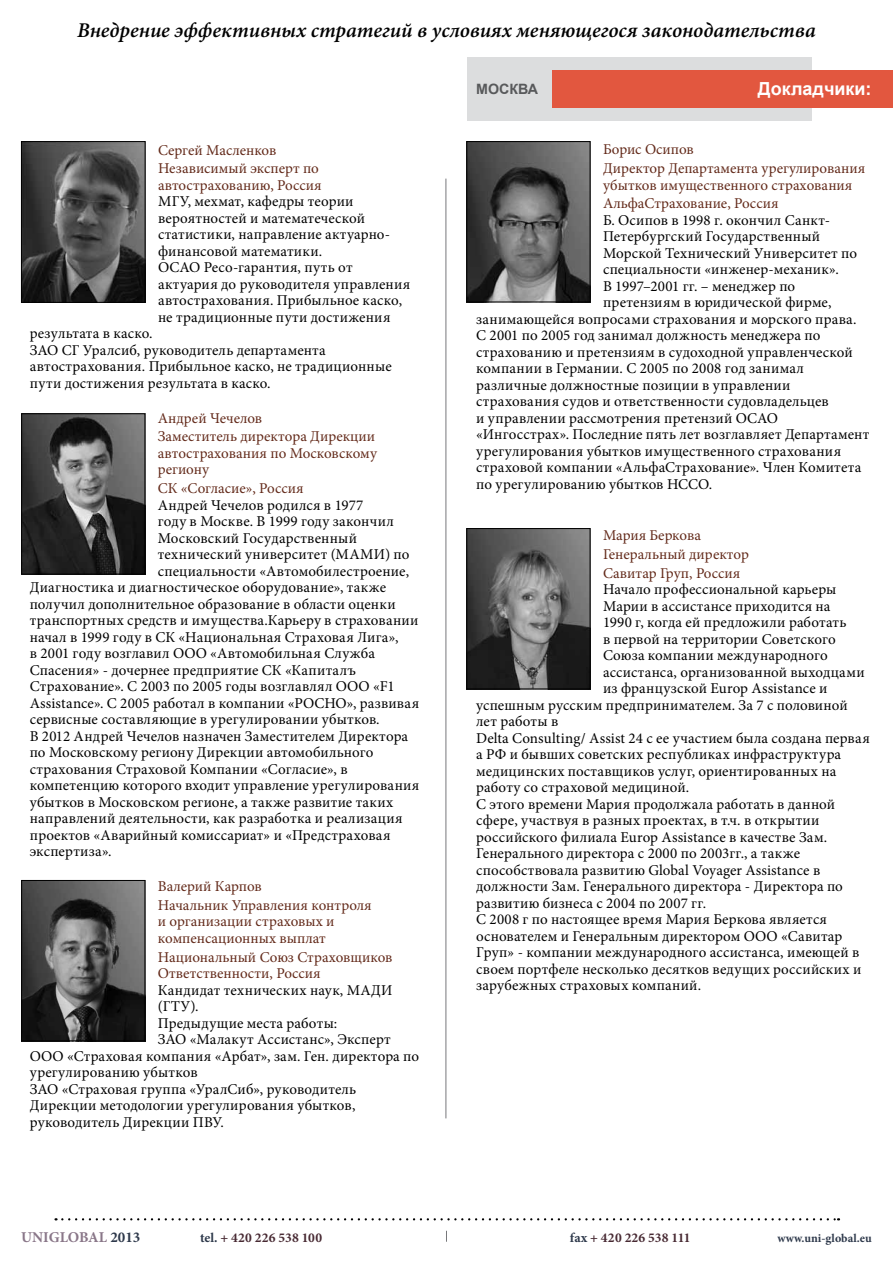
<style>
.page{position:relative;width:893px;height:1263px;background:#fff}
.page>*{position:absolute;margin:0;border:0;box-sizing:border-box;transform-origin:0 0}
.t1{font:italic 600 21px "Minion Pro";color:#000}
.t2{font:700 18px "Arial";color:#fff}
.t3{font:15px/16.5px "Minion Pro";letter-spacing:.015em;color:#000}
.t4{font:15px/18.6px "Minion Pro";color:#632a1a}
.t5{font:700 15px "Minion Pro";color:#897688}
.t6{font:700 14.25px "Arial";color:#58595b}
.t7{font:700 13.5px "Minion Pro";letter-spacing:.01em;color:#482a33}
.t8{font:700 12px "Minion Pro";letter-spacing:.005em;color:#2e394b}
.s1{color:#2e394b}
</style>
<div class="page">
<div style="left:468px;top:57px;width:344px;height:64px;background:#dcddde"></div>
<div style="left:553px;top:70px;width:340px;height:37px;background:#e2573f"></div>
<hr style="left:446px;top:179px;width:1px;height:939px;background:#77787b">
<img style="left:23px;top:416px;width:120px;height:156px">
<div style="left:21px;top:414px;width:124px;height:160px;border:1px solid #000"></div>
<img style="left:23px;top:882px;width:120px;height:157px">
<div style="left:21px;top:880px;width:124px;height:161px;border:1px solid #000"></div>
<img style="left:469px;top:143px;width:119px;height:157px">
<div style="left:467px;top:141px;width:123px;height:161px;border:1px solid #000"></div>
<img style="left:23px;top:143px;width:120px;height:157px">
<div style="left:21px;top:141px;width:124px;height:161px;border:1px solid #000"></div>
<img style="left:469px;top:530px;width:119px;height:157px">
<div style="left:467px;top:528px;width:123px;height:161px;border:1px solid #000"></div>
<svg style="left:56px;top:1218px;width:783px;height:2px"></svg>
<h1 class="t1" style="left:77px;top:15px;width:740px">Внедрение эффективных стратегий в условиях меняющегося законодательства</h1>
<p class="t4" style="left:158px;top:140px;width:162px">Сергей Масленков<br>Независимый эксперт по</p>
<p class="t4" style="left:158px;top:176px;width:165px">автострахованию, Россия</p>
<p class="t3" style="left:158px;top:193px;width:254px">МГУ, мехмат, кафедры теории вероятностей и математеческой статистики, направление актуарно&shy;финансовой математики.<br>ОСАО Ресо-гарантия, путь от актуария до руководителя управления автострахования. Прибыльное каско, не традиционные пути достижения</p>
<p class="t3" style="left:30px;top:325px;width:363px">результата в каско.<br>ЗАО СГ Уралсиб, руководитель департамента автострахования. Прибыльное каско, не традиционные пути достижения результата в каско.</p>
<p class="t4" style="left:158px;top:409px;width:219px">Андрей Чечелов<br>Заместитель директора Дирекции</p>
<p class="t4" style="left:158px;top:445px;width:221px;line-height:16.5px">автострахования по Московскому региону</p>
<p class="t4" style="left:158px;top:479px;width:147px">СК «Согласие», Россия</p>
<p class="t3" style="left:158px;top:497px;width:207px">Андрей Чечелов родился в 1977</p>
<p class="t3" style="left:158px;top:513px;width:237px">году в Москве. В 1999 году закончил</p>
<p class="t3" style="left:158px;top:530px;width:201px">Московский Государственный</p>
<p class="t3" style="left:158px;top:546px;width:253px">технический университет (МАМИ) по</p>
<p class="t3" style="left:158px;top:563px;width:253px">специальности «Автомобилестроение,</p>
<p class="t3" style="left:30px;top:579px;width:358px">Диагностика и диагностическое оборудование», также</p>
<p class="t3" style="left:30px;top:596px;width:367px">получил дополнительное образование в области оценки</p>
<p class="t3" style="left:30px;top:612px;width:390px">транспортных средств и имущества.Карьеру в страховании</p>
<p class="t3" style="left:30px;top:629px;width:370px">начал в 1999 году в СК «Национальная Страховая Лига»,</p>
<p class="t3" style="left:30px;top:645px;width:347px">в 2001 году возглавил ООО «Автомобильная Служба</p>
<p class="t3" style="left:30px;top:662px;width:328px">Спасения» - дочернее предприятие СК «Капиталъ</p>
<p class="t3" style="left:30px;top:678px;width:366px">Страхование». С 2003 по 2005 годы возглавлял ООО «F1</p>
<p class="t3" style="left:30px;top:695px;width:391px">Assistance». С 2005 работал в компании «РОСНО», развивая</p>
<p class="t3" style="left:30px;top:711px;width:351px">сервисные составляющие в урегулировании убытков.</p>
<p class="t3" style="left:30px;top:728px;width:380px">В 2012 Андрей Чечелов назначен Заместителем Директора</p>
<p class="t3" style="left:30px;top:744px;width:345px">по Московскому региону Дирекции автомобильного</p>
<p class="t3" style="left:30px;top:761px;width:319px">страхования Страховой Компании «Согласие», в</p>
<p class="t3" style="left:30px;top:777px;width:391px">компетенцию которого входит управление урегулирования</p>
<p class="t3" style="left:30px;top:794px;width:365px">убытков в Московском регионе, а также развитие таких</p>
<p class="t3" style="left:30px;top:810px;width:374px">направлений деятельности, как разработка и реализация</p>
<p class="t3" style="left:30px;top:827px;width:362px">проектов «Аварийный комиссариат» и «Предстраховая</p>
<p class="t3" style="left:30px;top:843px;width:83px">экспертиза».</p>
<p class="t4" style="left:158px;top:877px;width:215px">Валерий Карпов<br>Начальник Управления контроля</p>
<p class="t4" style="left:158px;top:913px;width:178px;line-height:16.5px">и организации страховых и компенсационных выплат</p>
<p class="t4" style="left:158px;top:948px;width:236px;line-height:16.5px">Национальный Союз Страховщиков<br>Ответственности, Россия</p>
<p class="t3" style="left:158px;top:981px;width:236px">Кандидат технических наук, МАДИ</p>
<p class="t3" style="left:158px;top:998px;width:42px">(ГТУ).</p>
<p class="t3" style="left:158px;top:1014px;width:181px">Предыдущие места работы:</p>
<p class="t3" style="left:158px;top:1031px;width:235px">ЗАО «Малакут Ассистанс», Эксперт</p>
<p class="t3" style="left:30px;top:1047px;width:391px">ООО «Страховая компания «Арбат», зам. Ген. директора по</p>
<p class="t3" style="left:30px;top:1064px;width:170px">урегулированию убытков</p>
<p class="t3" style="left:30px;top:1080px;width:328px">ЗАО «Страховая группа «УралСиб», руководитель</p>
<p class="t3" style="left:30px;top:1097px;width:327px">Дирекции методологии урегулирования убытков,</p>
<p class="t3" style="left:30px;top:1113px;width:196px">руководитель Дирекции ПВУ.</p>
<p class="t6" style="left:476px;top:79px;width:63px">Мос ква</p>
<p class="t2" style="left:758px;top:77px;width:115px">Докладчики:</p>
<p class="t4" style="left:603px;top:140px;width:264px">Борис Осипов<br>Директор Департамента урегулирования</p>
<p class="t4" style="left:603px;top:176px;width:251px">убытков имущественного страхования<br>АльфаСтрахование, Россия</p>
<p class="t3" style="left:603px;top:212px;width:229px">Б. Осипов в 1998 г. окончил Санкт-</p>
<p class="t3" style="left:603px;top:228px;width:219px">Петербургский Государственный</p>
<p class="t3" style="left:603px;top:245px;width:256px">Морской Технический Университет по</p>
<p class="t3" style="left:603px;top:261px;width:237px">специальности «инженер-механик».</p>
<p class="t3" style="left:603px;top:278px;width:194px">В 1997–2001 гг. – менеджер по</p>
<p class="t3" style="left:603px;top:294px;width:230px">претензиям в юридической фирме,</p>
<p class="t3" style="left:476px;top:311px;width:382px">занимающейся вопросами страхования и морского права.</p>
<p class="t3" style="left:476px;top:327px;width:346px">С 2001 по 2005 год занимал должность менеджера по</p>
<p class="t3" style="left:476px;top:344px;width:378px">страхованию и претензиям в судоходной управленческой</p>
<p class="t3" style="left:476px;top:360px;width:329px">компании в Германии. С 2005 по 2008 год занимал</p>
<p class="t3" style="left:476px;top:377px;width:316px">различные должностные позиции в управлении</p>
<p class="t3" style="left:476px;top:393px;width:354px">страхования судов и ответственности судовладельцев</p>
<p class="t3" style="left:476px;top:410px;width:303px">и управлении рассмотрения претензий ОСАО</p>
<p class="t3" style="left:476px;top:426px;width:395px">«Ингосстрах». Последние пять лет возглавляет Департамент</p>
<p class="t3" style="left:476px;top:443px;width:366px">урегулирования убытков имущественного страхования</p>
<p class="t3" style="left:476px;top:459px;width:386px">страховой компании «АльфаСтрахование». Член Комитета</p>
<p class="t3" style="left:476px;top:476px;width:237px">по урегулированию убытков НССО.</p>
<p class="t4" style="left:603px;top:526px;width:148px">Мария Беркова<br>Генеральный директор<br>Савитар Груп, Россия</p>
<p class="t3" style="left:603px;top:581px;width:235px">Начало профессиональной карьеры</p>
<p class="t3" style="left:603px;top:598px;width:229px">Марии в ассистансе приходится на</p>
<p class="t3" style="left:603px;top:614px;width:245px">1990 г, когда ей предложили работать</p>
<p class="t3" style="left:603px;top:631px;width:234px">в первой на территории Советского</p>
<p class="t3" style="left:603px;top:647px;width:226px">Союза компании международного</p>
<p class="t3" style="left:603px;top:664px;width:263px">ассистанса, организованной выходцами</p>
<p class="t3" style="left:603px;top:680px;width:226px">из французской Europ Assistance и</p>
<p class="t3" style="left:476px;top:697px;width:373px">успешным русским предпринимателем. За 7 с половиной</p>
<p class="t3" style="left:476px;top:713px;width:84px">лет работы в</p>
<p class="t3" style="left:476px;top:730px;width:395px">Delta Consulting/ Assist 24 с ее участием была создана первая</p>
<p class="t3" style="left:476px;top:746px;width:366px">а РФ и бывших советских республиках инфраструктура</p>
<p class="t3" style="left:476px;top:763px;width:361px">медицинских поставщиков услуг, ориентированных на</p>
<p class="t3" style="left:476px;top:779px;width:214px">работу со страховой медициной.</p>
<p class="t3" style="left:476px;top:796px;width:360px">С этого времени Мария продолжала работать в данной</p>
<p class="t3" style="left:476px;top:812px;width:345px">сфере, участвуя в разных проектах, в т.ч. в открытии</p>
<p class="t3" style="left:476px;top:829px;width:352px">российского филиала Europ Assistance в качестве Зам.</p>
<p class="t3" style="left:476px;top:845px;width:325px">Генерального директора с 2000 по 2003гг., а также</p>
<p class="t3" style="left:476px;top:862px;width:346px">способствовала развитию Global Voyager Assistance в</p>
<p class="t3" style="left:476px;top:878px;width:368px">должности Зам. Генерального директора - Директора по</p>
<p class="t3" style="left:476px;top:895px;width:231px">развитию бизнеса с 2004 по 2007 гг.</p>
<p class="t3" style="left:476px;top:911px;width:352px">С 2008 г по настоящее время Мария Беркова является</p>
<p class="t3" style="left:476px;top:928px;width:368px">основателем и Генеральным директором ООО «Савитар</p>
<p class="t3" style="left:476px;top:944px;width:385px">Груп» - компании международного ассистанса, имеющей в</p>
<p class="t3" style="left:476px;top:961px;width:387px">своем портфеле несколько десятков ведущих российских и</p>
<p class="t3" style="left:476px;top:977px;width:226px">зарубежных страховых компаний.</p>
<p class="t5" style="left:21px;top:1226px;width:121px">UNIGLOBAL <span class="s1">2013</span></p>
<p class="t7" style="left:200px;top:1228px;width:124px"><span class="s1">tel.</span> + 420 226 538 100</p>
<p class="t7" style="left:570px;top:1228px;width:122px"><span class="s1">fax</span> + 420 226 538 111</p>
<p class="t8" style="left:778px;top:1229px;width:96px">www.uni-global.eu</p>
</div>
